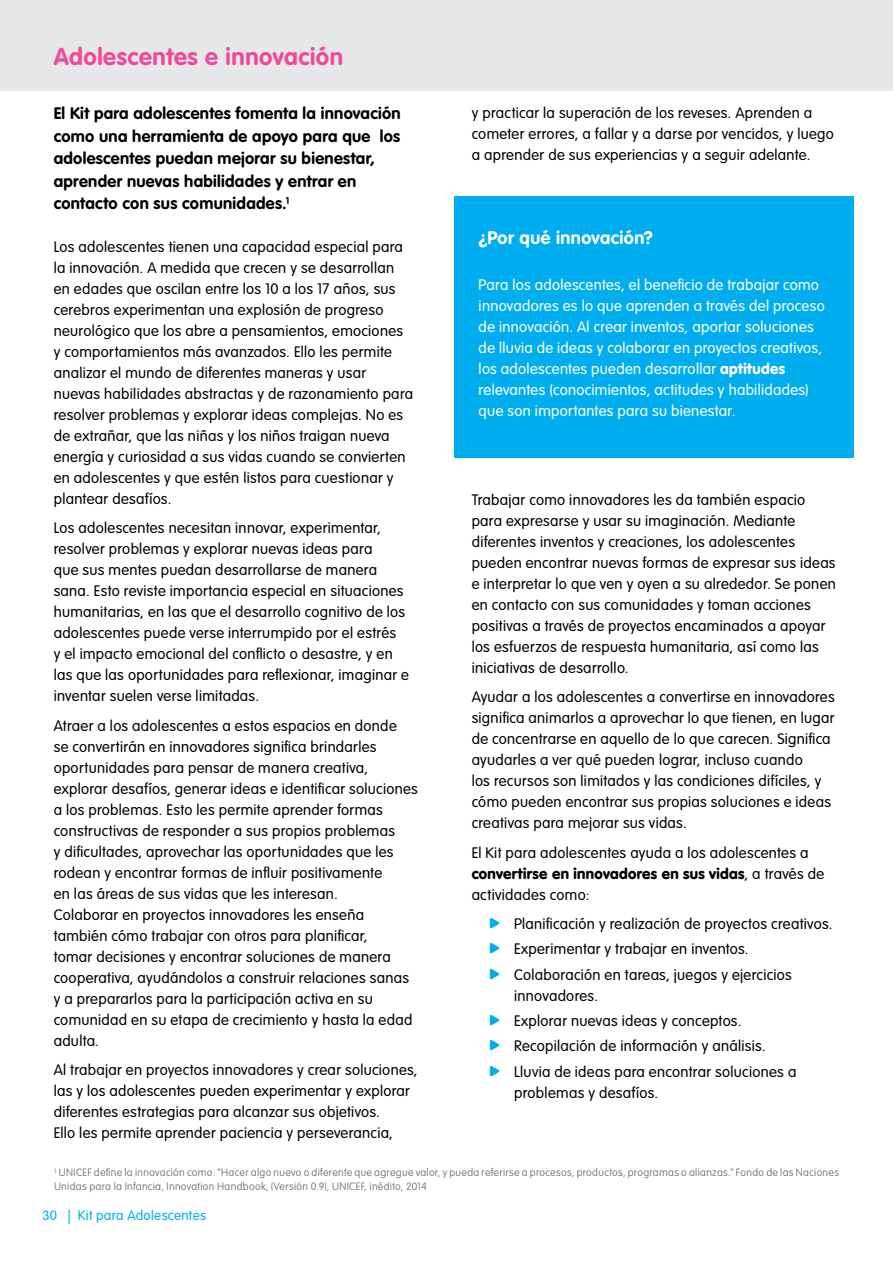
<style>
.page{position:relative;width:893px;height:1263px;background:#fff}
.page>*{position:absolute;margin:0;border:0;box-sizing:border-box;transform-origin:0 0}
.t1{font:700 24px "VAG Rounded Std";letter-spacing:.025em;color:#ee4a9a}
.t2{font:700 18px "VAG Rounded Std";letter-spacing:.025em;color:#fff}
.t3{font:700 16.5px/22.5px "VAG Rounded Std";letter-spacing:.02em;color:#000}
.t4{font:300 15px/21px "VAG Rounded Std";letter-spacing:.02em;color:#000}
.t5{font:300 15px/21px "VAG Rounded Std";letter-spacing:.02em;color:#fff}
.t6{font:300 13.5px "VAG Rounded Std";letter-spacing:.025em;color:#00aeef}
.t7{font:100 10.5px/13.5px "VAG Rounded Std";letter-spacing:.03em;color:#6d6e71}
.s1{font-weight:900}
.s2{color:#00aeef}
</style>
<div class="page">
<div style="left:0;top:0;width:893px;height:91px;background:#e6e7e8"></div>
<div style="left:454px;top:196px;width:400px;height:262px;background:#00aeef"></div>
<h1 class="t1" style="left:54px;top:42px;width:291px">Adolescentes e innovación</h1>
<p class="t3" style="left:54px;top:103px;width:349px">El Kit para adolescentes fomenta la innovación como una herramienta de apoyo para que los adolescentes puedan mejorar su bienestar, aprender nuevas habilidades y entrar en contacto con sus comunidades.<sup>1</sup></p>
<p class="t4" style="left:54px;top:236px;width:361px">Los adolescentes tienen una capacidad especial para la innovación. A medida que crecen y se desarrollan en edades que oscilan entre los 10 a los 17 años, sus cerebros experimentan una explosión de progreso neurológico que los abre a pensamientos, emociones y comportamientos más avanzados. Ello les permite analizar el mundo de diferentes maneras y usar nuevas habilidades abstractas y de razonamiento para resolver problemas y explorar ideas complejas. No es de extrañar, que las niñas y los niños traigan nueva energía y curiosidad a sus vidas cuando se convierten en adolescentes y que estén listos para cuestionar y plantear desafíos.</p>
<p class="t4" style="left:54px;top:518px;width:357px">Los adolescentes necesitan innovar, experimentar, resolver problemas y explorar nuevas ideas para<br>que sus mentes puedan desarrollarse de manera sana. Esto reviste importancia especial en situaciones humanitarias, en las que el desarrollo cognitivo de los adolescentes puede verse interrumpido por el estrés<br>y el impacto emocional del conflicto o desastre, y en las que las oportunidades para reflexionar, imaginar e inventar suelen verse limitadas.</p>
<p class="t4" style="left:54px;top:715px;width:366px">Atraer a los adolescentes a estos espacios en donde<br>se convertirán en innovadores significa brindarles oportunidades para pensar de manera creativa, explorar desafíos, generar ideas e identificar soluciones a los problemas. Esto les permite aprender formas constructivas de responder a sus propios problemas<br>y dificultades, aprovechar las oportunidades que les rodean y encontrar formas de influir positivamente<br>en las áreas de sus vidas que les interesan.<br>Colaborar en proyectos innovadores les enseña también cómo trabajar con otros para planificar,<br>tomar decisiones y encontrar soluciones de manera cooperativa, ayudándolos a construir relaciones sanas y a prepararlos para la participación activa en su comunidad en su etapa de crecimiento y hasta la edad adulta.</p>
<p class="t4" style="left:54px;top:1060px;width:365px">Al trabajar en proyectos innovadores y crear soluciones, las y los adolescentes pueden experimentar y explorar diferentes estrategias para alcanzar sus objetivos.<br>Ello les permite aprender paciencia y perseverancia,</p>
<p class="t4" style="left:472px;top:103px;width:364px">y practicar la superación de los reveses. Aprenden a cometer errores, a fallar y a darse por vencidos, y luego a aprender de sus experiencias y a seguir adelante.</p>
<p class="t2" style="left:479px;top:227px;width:176px">¿Por qué innovación?</p>
<p class="t5" style="left:479px;top:275px;width:348px">Para los adolescentes, el beneficio de trabajar como innovadores es lo que aprenden a través del proceso de innovación. Al crear inventos, aportar soluciones de lluvia de ideas y colaborar en proyectos creativos, los adolescentes pueden desarrollar <span class="s1">aptitudes </span>relevantes (conocimientos, actitudes y habilidades) que son importantes para su bienestar.</p>
<p class="t4" style="left:472px;top:489px;width:366px">Trabajar como innovadores les da también espacio para expresarse y usar su imaginación. Mediante diferentes inventos y creaciones, los adolescentes pueden encontrar nuevas formas de expresar sus ideas e interpretar lo que ven y oyen a su alrededor. Se ponen en contacto con sus comunidades y toman acciones positivas a través de proyectos encaminados a apoyar los esfuerzos de respuesta humanitaria, así como las iniciativas de desarrollo.</p>
<p class="t4" style="left:472px;top:687px;width:365px">Ayudar a los adolescentes a convertirse en innovadores significa animarlos a aprovechar lo que tienen, en lugar de concentrarse en aquello de lo que carecen. Significa ayudarles a ver qué pueden lograr, incluso cuando<br>los recursos son limitados y las condiciones difíciles, y cómo pueden encontrar sus propias soluciones e ideas creativas para mejorar sus vidas.</p>
<p class="t4" style="left:472px;top:842px;width:354px">El Kit para adolescentes ayuda a los adolescentes a <span class="s1">convertirse en innovadores en sus vidas</span>, a través de actividades como:</p>
<p class="t4" style="left:489px;top:914px;width:345px"><span class="s2">•</span> Planificación y realización de proyectos creativos.</p>
<p class="t4" style="left:489px;top:939px;width:262px"><span class="s2">•</span> Experimentar y trabajar en inventos.</p>
<p class="t4" style="left:514px;top:964px;width:279px;text-indent:-26px"><span class="s2">•</span> Colaboración en tareas, juegos y ejercicios innovadores.</p>
<p class="t4" style="left:489px;top:1011px;width:254px"><span class="s2">•</span> Explorar nuevas ideas y conceptos.</p>
<p class="t4" style="left:489px;top:1036px;width:278px"><span class="s2">•</span> Recopilación de información y análisis.</p>
<p class="t4" style="left:514px;top:1061px;width:284px;text-indent:-26px"><span class="s2">•</span> Lluvia de ideas para encontrar soluciones a problemas y desafíos.</p>
<p class="t7" style="left:54px;top:1166px;width:787px"><sup>1</sup> UNICEF define la innovación como: “Hacer algo nuevo o diferente que agregue valor, y pueda referirse a procesos, productos, programas o alianzas.” Fondo de las Naciones<br>Unidas para la Infancia, Innovation Handbook, (Versión 0.9), UNICEF, inédito, 2014</p>
<p class="t6" style="left:43px;top:1208px;width:165px">30 | Kit para Adolescentes</p>
</div>
